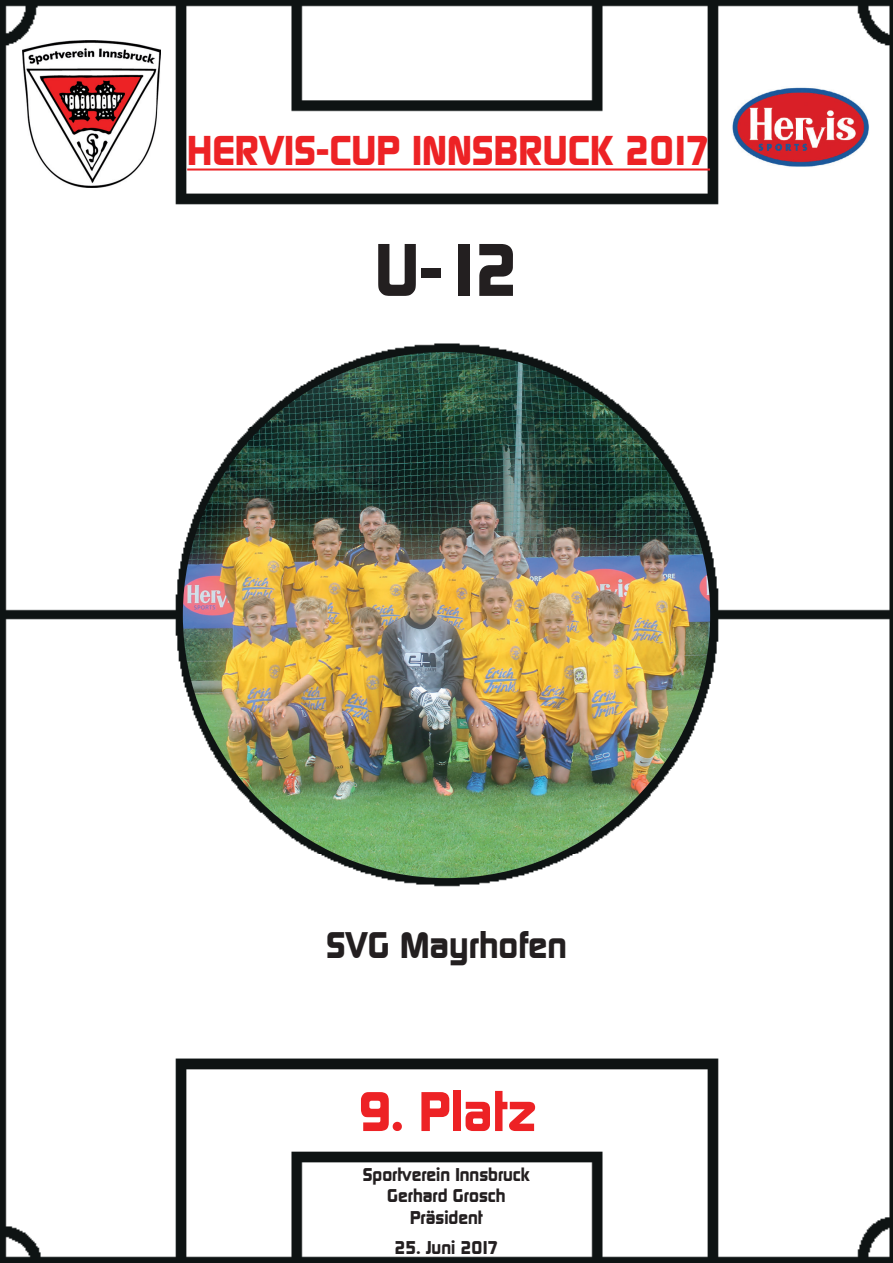
<style>
.page{position:relative;width:893px;height:1263px;background:#fff}
.page>*{position:absolute;margin:0;border:0;box-sizing:border-box;transform-origin:0 0}
.t1{font:800 72px "Randy Becker";color:#231f20}
.t2{font:800 54px "Randy Becker";color:#ed2225}
.t3{font:800 40.5px "Randy Becker";color:#ed2225}
.t4{font:800 36px "Randy Becker";color:#231f20}
.t5{font:800 18px/21.6px "Randy Becker";color:#231f20;text-align:center}
</style>
<div class="page">
<img style="left:0;top:0;width:893px;height:1263px">
<hr style="left:187px;top:168px;width:523px;height:3px;background:#ed2225">
<img style="left:23px;top:40px;width:137px;height:147px">
<img style="left:732px;top:87px;width:137px;height:81px">
<img style="left:183px;top:352px;width:527px;height:526px">
<h3 class="t3" style="left:187px;top:127px;width:524px">HERVIS-CUP INNSBRUCK 2017</h3>
<h1 class="t1" style="left:375px;top:227px;width:145px">U-12</h1>
<h3 class="t4" style="left:326px;top:924px;width:242px">SVG Mayrhofen</h3>
<h2 class="t2" style="left:358px;top:1079px;width:180px">9. Platz</h2>
<p class="t5" style="left:363px;top:1164px;width:169px">Sportverein Innsbruck<br>Gerhard Grosch<br>Präsident</p>
<p class="t5" style="left:395px;top:1237px;width:105px">25. Juni 2017</p>
</div>
